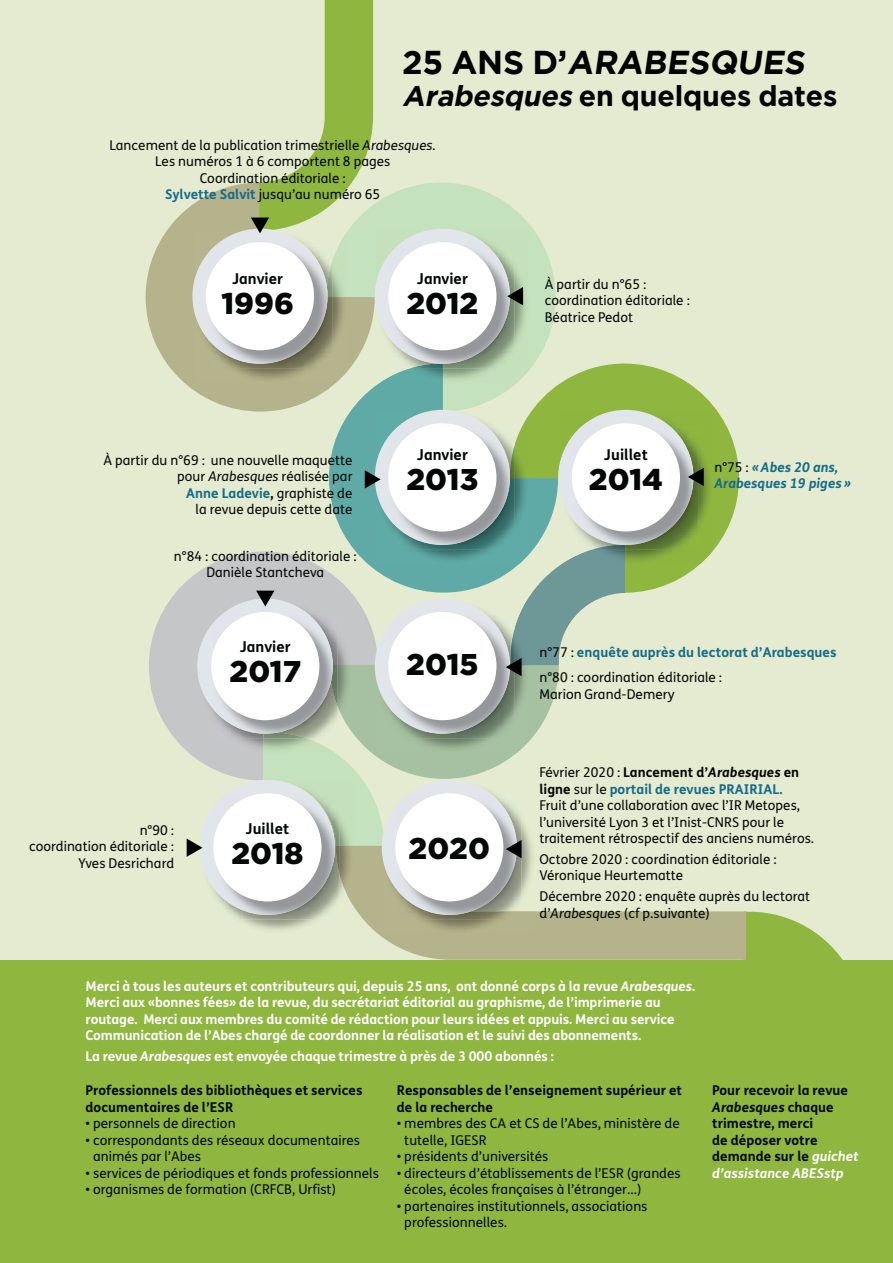
<style>
.page{position:relative;width:893px;height:1263px;background:#fff}
.page>*{position:absolute;margin:0;border:0;box-sizing:border-box;transform-origin:0 0}
.t1{font:700 33px "Gotham";color:#010202}
.t2{font:900 30px "Gotham";letter-spacing:.005em;color:#030806}
.t3{font:700 28.5px "Gotham";letter-spacing:-.005em;color:#010202}
.t4{font:700 15px "FS Me";letter-spacing:.005em;color:#030806}
.t5{font:13.5px/16.5px "FS Me";letter-spacing:.005em;color:#030806}
.t6{font:700 13.5px/16.5px "FS Me";letter-spacing:-.005em;color:#fff}
.t7{font:700 13.5px/16.5px "FS Me";letter-spacing:.005em;color:#030806}
.t8{font:700 13.5px/25px "FS Me";letter-spacing:.005em;color:#176c89}
.t9{font:italic 700 13.5px/16.5px "FS Me";letter-spacing:.005em;color:#176c89}
.s1{font-style:italic}
.s2{font-weight:700;color:#176c89}
.s3{font-weight:700}
.s4{font-weight:400;font-style:normal;color:#030806}
.s5{font-weight:400;color:#030806}
.s6{font-weight:700;font-style:italic}
.s7{font-style:italic;color:#fff}
</style>
<div class="page">
<div style="left:0;top:0;width:893px;height:960px;background:#e4ebd0"></div>
<div style="left:0;top:960px;width:893px;height:303px;background:#8fb63e"></div>
<svg style="left:146px;top:183px;width:180px;height:229px;fill:#b5b38b"></svg>
<svg style="left:326px;top:183px;width:230px;height:208px;fill:#c4e2bd"></svg>
<svg style="left:329px;top:363px;width:227px;height:182px;fill:#5faaa6"></svg>
<svg style="left:510px;top:364px;width:229px;height:229px;fill:#8fb63e"></svg>
<svg style="left:149px;top:552px;width:107px;height:229px;fill:#c5c6c8"></svg>
<svg style="left:746px;top:912px;width:97px;height:48px"></svg>
<svg style="left:354px;top:858px;width:392px;height:102px;fill:#b5b38b"></svg>
<img style="left:284px;top:233px;width:48px;height:12px">
<img style="left:194px;top:297px;width:152px;height:86px">
<img style="left:332px;top:233px;width:14px;height:64px">
<img style="left:194px;top:230px;width:50px;height:48px">
<div style="left:192px;top:229px;width:136px;height:135px;background:#e2e6ea;border-radius:50%"></div>
<img style="left:328px;top:245px;width:4px;height:16px">
<img style="left:208px;top:297px;width:124px;height:71px">
<img style="left:328px;top:261px;width:4px;height:36px">
<img style="left:208px;top:245px;width:120px;height:119px">
<div style="left:206px;top:242px;width:108px;height:108px;background:#fff;border-radius:50%"></div>
<img style="left:377px;top:315px;width:14px;height:68px">
<img style="left:443px;top:230px;width:86px;height:153px">
<img style="left:380px;top:368px;width:63px;height:15px">
<img style="left:377px;top:230px;width:50px;height:48px">
<div style="left:375px;top:229px;width:135px;height:135px;background:#e2e6ea;border-radius:50%"></div>
<img style="left:391px;top:364px;width:19px;height:4px">
<img style="left:443px;top:245px;width:72px;height:123px">
<img style="left:410px;top:364px;width:33px;height:4px">
<img style="left:391px;top:245px;width:119px;height:119px">
<div style="left:388px;top:242px;width:108px;height:108px;background:#fff;border-radius:50%"></div>
<img style="left:461px;top:412px;width:68px;height:14px">
<img style="left:377px;top:478px;width:152px;height:67px">
<img style="left:515px;top:415px;width:14px;height:63px">
<img style="left:377px;top:412px;width:47px;height:47px">
<div style="left:375px;top:410px;width:135px;height:135px;background:#e2e6ea;border-radius:50%"></div>
<img style="left:510px;top:426px;width:5px;height:19px">
<img style="left:510px;top:478px;width:5px;height:67px">
<img style="left:510px;top:445px;width:5px;height:33px">
<img style="left:391px;top:426px;width:119px;height:119px">
<div style="left:388px;top:423px;width:108px;height:108px;background:#fff;border-radius:50%"></div>
<img style="left:560px;top:496px;width:14px;height:49px">
<img style="left:625px;top:412px;width:87px;height:152px">
<img style="left:560px;top:412px;width:47px;height:47px">
<div style="left:558px;top:410px;width:135px;height:135px;background:#e2e6ea;border-radius:50%"></div>
<img style="left:625px;top:426px;width:73px;height:124px">
<img style="left:574px;top:426px;width:119px;height:119px">
<div style="left:572px;top:423px;width:108px;height:108px;background:#fff;border-radius:50%"></div>
<img style="left:384px;top:863px;width:152px;height:71px">
<img style="left:517px;top:858px;width:4px;height:33px">
<img style="left:398px;top:891px;width:123px;height:28px">
<img style="left:398px;top:858px;width:119px;height:57px">
<div style="left:395px;top:793px;width:108px;height:108px;background:#fff;border-radius:50%"></div>
<img style="left:200px;top:684px;width:56px;height:69px">
<img style="left:200px;top:600px;width:47px;height:48px">
<div style="left:198px;top:598px;width:135px;height:136px;background:#e2e6ea;border-radius:50%"></div>
<img style="left:214px;top:615px;width:42px;height:119px">
<div style="left:211px;top:612px;width:108px;height:108px;background:#fff;border-radius:50%"></div>
<svg style="left:251px;top:0;width:122px;height:233px"></svg>
<svg style="left:507px;top:287px;width:16px;height:18px"></svg>
<svg style="left:688px;top:468px;width:16px;height:18px"></svg>
<svg style="left:365px;top:470px;width:16px;height:18px"></svg>
<svg style="left:256px;top:545px;width:369px;height:313px"></svg>
<img style="left:206px;top:876px;width:110px;height:54px">
<img style="left:286px;top:782px;width:68px;height:64px">
<img style="left:340px;top:846px;width:14px;height:61px">
<img style="left:203px;top:782px;width:46px;height:44px">
<div style="left:200px;top:780px;width:135px;height:135px;background:#e2e6ea;border-radius:50%"></div>
<img style="left:216px;top:846px;width:124px;height:73px">
<img style="left:335px;top:796px;width:5px;height:50px">
<img style="left:336px;top:846px;width:4px;height:28px">
<img style="left:216px;top:796px;width:119px;height:119px">
<div style="left:213px;top:793px;width:108px;height:108px;background:#fff;border-radius:50%"></div>
<svg style="left:187px;top:838px;width:15px;height:19px"></svg>
<h1 class="t1" style="left:402px;top:51px;width:408px">25 ANS D’ARABESQUES</h1>
<h3 class="t3" style="left:402px;top:86px;width:437px"><span class="s1">Arabesques</span> en quelques dates</h3>
<p class="t5" style="left:110px;top:138px;width:328px;text-align:center">Lancement de la publication trimestrielle <span class="s1">Arabesques.<br></span>Les numéros 1 à 6 comportent 8 pages<br>Coordination éditoriale :<br><span class="s2">Sylvette Salvit</span> jusqu’au numéro 65</p>
<p class="t4" style="left:232px;top:273px;width:53px">Janvier</p>
<h2 class="t2" style="left:221px;top:292px;width:74px">1996</h2>
<p class="t4" style="left:417px;top:273px;width:53px">Janvier</p>
<h2 class="t2" style="left:406px;top:292px;width:73px">2012</h2>
<p class="t5" style="left:103px;top:453px;width:251px;text-align:right">À partir du n°69 : une nouvelle maquette pour <span class="s1">Arabesques</span> réalisée par<br><span class="s2">Anne Ladevie</span><span class="s3">,</span> graphiste de<br>la revue depuis cette date</p>
<p class="t5" style="left:174px;top:550px;width:184px;text-align:center">n°84 : coordination éditoriale :<br>Danièle Stantcheva</p>
<p class="t4" style="left:240px;top:641px;width:53px">Janvier</p>
<h2 class="t2" style="left:229px;top:660px;width:73px">2017</h2>
<p class="t4" style="left:417px;top:449px;width:53px">Janvier</p>
<h2 class="t2" style="left:406px;top:468px;width:73px">2013</h2>
<h2 class="t2" style="left:406px;top:653px;width:74px">2015</h2>
<p class="t5" style="left:29px;top:823px;width:147px;text-align:right">n°90 :<br>coordination éditoriale :<br>Yves Desrichard</p>
<p class="t4" style="left:245px;top:823px;width:45px">Juillet</p>
<h2 class="t2" style="left:231px;top:842px;width:74px">2018</h2>
<h2 class="t2" style="left:409px;top:837px;width:83px">2020</h2>
<p class="t5" style="left:545px;top:277px;width:147px">À partir du n°65 : coordination éditoriale :<br>Béatrice Pedot</p>
<p class="t4" style="left:604px;top:449px;width:45px">Juillet</p>
<h2 class="t2" style="left:589px;top:468px;width:75px">2014</h2>
<p class="t9" style="left:714px;top:460px;width:138px"><span class="s4">n°75 :</span> « Abes 20 ans,<br>Arabesques 19 piges »</p>
<p class="t8" style="left:539px;top:641px;width:299px"><span class="s5">n°77 :</span> enquête auprès du lectorat d’Arabesques <span class="s5">n°80 : coordination éditoriale :</span></p>
<p class="t5" style="left:539px;top:687px;width:137px">Marion Grand-Demery</p>
<p class="t5" style="left:539px;top:766px;width:276px">Février 2020 : <span class="s3">Lancement d’</span><span class="s6">Arabesques</span> <span class="s3">en ligne</span> sur le <span class="s2">portail de revues PRAIRIAL.<br></span>Fruit d’une collaboration avec l’IR Metopes, l’université Lyon 3 et l’Inist-CNRS pour le traitement rétrospectif des anciens numéros.</p>
<p class="t5" style="left:539px;top:852px;width:239px">Octobre 2020 : coordination éditoriale :<br>Véronique Heurtematte</p>
<p class="t5" style="left:539px;top:889px;width:272px">Décembre 2020 : enquête auprès du lectorat d’<span class="s1">Arabesques</span> (cf p.suivante)</p>
<p class="t6" style="left:86px;top:979px;width:611px">Merci à tous les auteurs et contributeurs qui, depuis 25 ans, ont donné corps à la revue <span class="s1">Arabesques</span>.<br>Merci aux «bonnes fées» de la revue, du secrétariat éditorial au graphisme, de l’imprimerie au routage. Merci aux membres du comité de rédaction pour leurs idées et appuis. Merci au service Communication de l’Abes chargé de coordonner la réalisation et le suivi des abonnements.</p>
<p class="t6" style="left:86px;top:1049px;width:470px">La revue <span class="s1">Arabesques</span> est envoyée chaque trimestre à près de 3 000 abonnés :</p>
<p class="t7" style="left:86px;top:1084px;width:278px">Professionnels des bibliothèques et services documentaires de l’ESR</p>
<p class="t5" style="left:86px;top:1117px;width:151px">• personnels de direction</p>
<p class="t5" style="left:93px;top:1133px;width:268px;text-indent:-8px">• correspondants des réseaux documentaires animés par l’Abes</p>
<p class="t5" style="left:86px;top:1166px;width:295px">• services de périodiques et fonds professionnels</p>
<p class="t5" style="left:86px;top:1183px;width:252px">• organismes de formation (CRFCB, Urfist)</p>
<p class="t7" style="left:397px;top:1084px;width:287px">Responsables de l’enseignement supérieur et de la recherche</p>
<p class="t5" style="left:404px;top:1117px;width:277px;text-indent:-8px">• membres des CA et CS de l’Abes, ministère de tutelle, IGESR</p>
<p class="t5" style="left:397px;top:1150px;width:153px">• présidents d’universités</p>
<p class="t5" style="left:404px;top:1166px;width:278px;text-indent:-8px">• directeurs d’établissements de l’ESR (grandes écoles, écoles françaises à l’étranger...)</p>
<p class="t5" style="left:404px;top:1199px;width:245px;text-indent:-8px">• partenaires institutionnels, associations professionnelles.</p>
<p class="t7" style="left:712px;top:1084px;width:148px">Pour recevoir la revue<br><span class="s1">Arabesques</span> chaque trimestre, merci<br>de déposer votre demande sur le <span class="s7">guichet d’assistance ABESstp</span></p>
</div>
